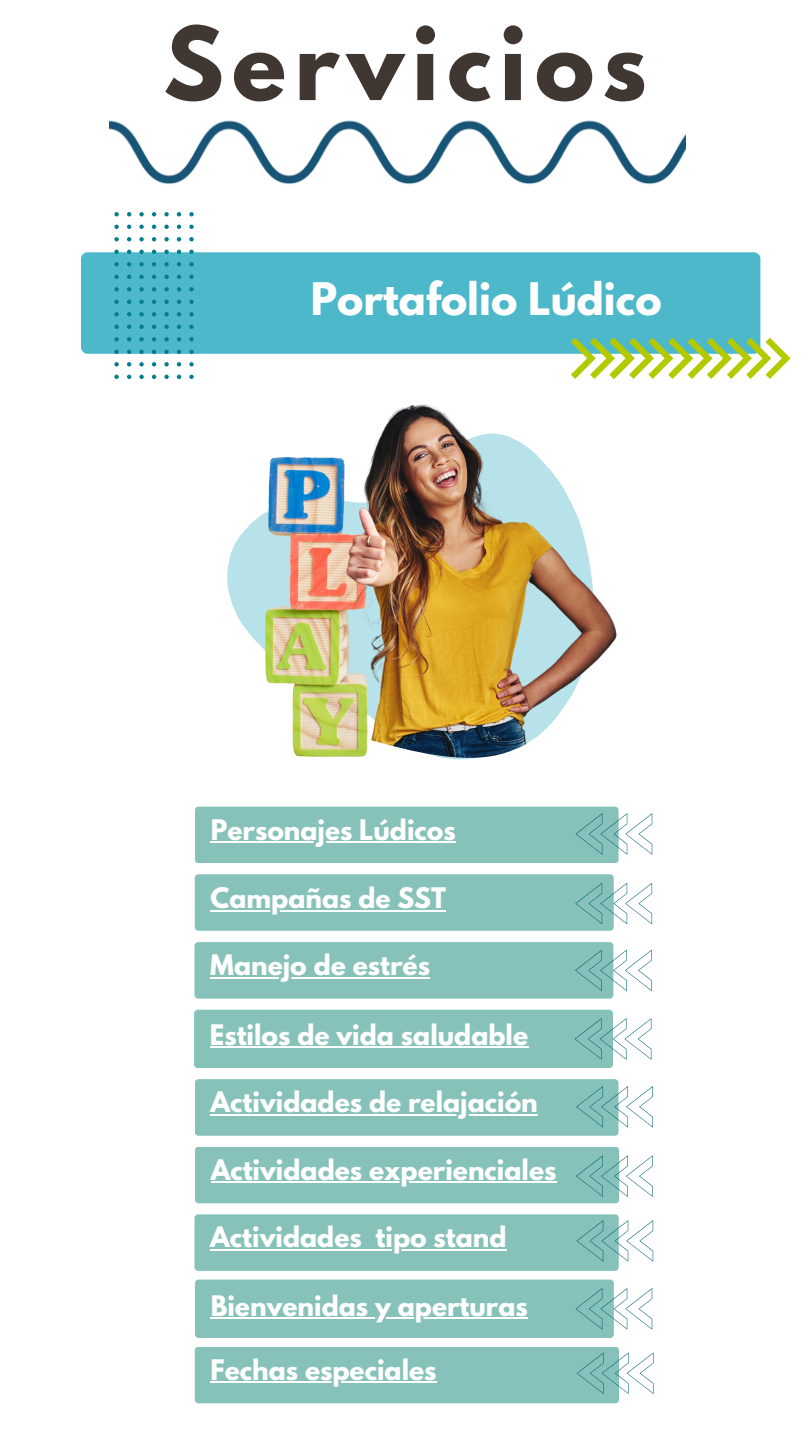
<style>
.page{position:relative;width:810px;height:1440px;background:#fff}
.page>*{position:absolute;margin:0;border:0;box-sizing:border-box;transform-origin:0 0}
.t1{font:700 90px "League Spartan";letter-spacing:.09em;color:#413732}
.t2{font:700 39.8px "League Spartan";color:#fff}
.t3{font:700 25.1px "League Spartan";color:#fff}
</style>
<div class="page">
<img style="left:109px;top:120px;width:577px;height:65px">
<div style="left:81px;top:252px;width:679px;height:102px;background:#4cb8ca;border-radius:7px"></div>
<svg style="left:189px;top:212px;width:5px;height:4px"></svg>
<svg style="left:189px;top:225px;width:5px;height:4px"></svg>
<svg style="left:189px;top:237px;width:5px;height:4px"></svg>
<svg style="left:189px;top:250px;width:5px;height:4px"></svg>
<svg style="left:189px;top:262px;width:5px;height:4px"></svg>
<svg style="left:189px;top:275px;width:5px;height:4px"></svg>
<svg style="left:189px;top:287px;width:5px;height:4px"></svg>
<svg style="left:177px;top:212px;width:4px;height:4px"></svg>
<svg style="left:177px;top:225px;width:4px;height:4px"></svg>
<svg style="left:177px;top:237px;width:4px;height:4px"></svg>
<svg style="left:177px;top:250px;width:4px;height:4px"></svg>
<svg style="left:177px;top:262px;width:4px;height:4px"></svg>
<svg style="left:177px;top:275px;width:4px;height:4px"></svg>
<svg style="left:177px;top:287px;width:4px;height:4px"></svg>
<svg style="left:164px;top:212px;width:5px;height:4px"></svg>
<svg style="left:164px;top:225px;width:5px;height:4px"></svg>
<svg style="left:164px;top:237px;width:5px;height:4px"></svg>
<svg style="left:164px;top:250px;width:5px;height:4px"></svg>
<svg style="left:164px;top:262px;width:5px;height:4px"></svg>
<svg style="left:164px;top:275px;width:5px;height:4px"></svg>
<svg style="left:164px;top:287px;width:5px;height:4px"></svg>
<svg style="left:152px;top:212px;width:4px;height:4px"></svg>
<svg style="left:152px;top:225px;width:4px;height:4px"></svg>
<svg style="left:152px;top:237px;width:4px;height:4px"></svg>
<svg style="left:152px;top:250px;width:4px;height:4px"></svg>
<svg style="left:152px;top:262px;width:4px;height:4px"></svg>
<svg style="left:152px;top:275px;width:4px;height:4px"></svg>
<svg style="left:152px;top:287px;width:4px;height:4px"></svg>
<svg style="left:139px;top:212px;width:5px;height:4px"></svg>
<svg style="left:139px;top:225px;width:5px;height:4px"></svg>
<svg style="left:139px;top:237px;width:5px;height:4px"></svg>
<svg style="left:139px;top:250px;width:5px;height:4px"></svg>
<svg style="left:139px;top:262px;width:5px;height:4px"></svg>
<svg style="left:139px;top:275px;width:5px;height:4px"></svg>
<svg style="left:139px;top:287px;width:5px;height:4px"></svg>
<svg style="left:127px;top:212px;width:4px;height:4px"></svg>
<svg style="left:127px;top:225px;width:4px;height:4px"></svg>
<svg style="left:127px;top:237px;width:4px;height:4px"></svg>
<svg style="left:127px;top:250px;width:4px;height:4px"></svg>
<svg style="left:127px;top:262px;width:4px;height:4px"></svg>
<svg style="left:127px;top:275px;width:4px;height:4px"></svg>
<svg style="left:127px;top:287px;width:4px;height:4px"></svg>
<svg style="left:114px;top:212px;width:5px;height:4px"></svg>
<svg style="left:114px;top:225px;width:5px;height:4px"></svg>
<svg style="left:114px;top:237px;width:5px;height:4px"></svg>
<svg style="left:114px;top:250px;width:5px;height:4px"></svg>
<svg style="left:114px;top:262px;width:5px;height:4px"></svg>
<svg style="left:114px;top:275px;width:5px;height:4px"></svg>
<svg style="left:114px;top:287px;width:5px;height:4px"></svg>
<svg style="left:189px;top:300px;width:5px;height:4px"></svg>
<svg style="left:189px;top:312px;width:5px;height:5px"></svg>
<svg style="left:189px;top:325px;width:5px;height:4px"></svg>
<svg style="left:189px;top:337px;width:5px;height:5px"></svg>
<svg style="left:189px;top:350px;width:5px;height:4px"></svg>
<svg style="left:189px;top:362px;width:5px;height:5px"></svg>
<svg style="left:189px;top:375px;width:5px;height:4px"></svg>
<svg style="left:177px;top:300px;width:4px;height:4px"></svg>
<svg style="left:177px;top:312px;width:4px;height:5px"></svg>
<svg style="left:177px;top:325px;width:4px;height:4px"></svg>
<svg style="left:177px;top:337px;width:4px;height:5px"></svg>
<svg style="left:177px;top:350px;width:4px;height:4px"></svg>
<svg style="left:177px;top:362px;width:4px;height:5px"></svg>
<svg style="left:177px;top:375px;width:4px;height:4px"></svg>
<svg style="left:164px;top:300px;width:5px;height:4px"></svg>
<svg style="left:164px;top:312px;width:5px;height:5px"></svg>
<svg style="left:164px;top:325px;width:5px;height:4px"></svg>
<svg style="left:164px;top:337px;width:5px;height:5px"></svg>
<svg style="left:164px;top:350px;width:5px;height:4px"></svg>
<svg style="left:164px;top:362px;width:5px;height:5px"></svg>
<svg style="left:164px;top:375px;width:5px;height:4px"></svg>
<svg style="left:152px;top:300px;width:4px;height:4px"></svg>
<svg style="left:152px;top:312px;width:4px;height:5px"></svg>
<svg style="left:152px;top:325px;width:4px;height:4px"></svg>
<svg style="left:152px;top:337px;width:4px;height:5px"></svg>
<svg style="left:152px;top:350px;width:4px;height:4px"></svg>
<svg style="left:152px;top:362px;width:4px;height:5px"></svg>
<svg style="left:152px;top:375px;width:4px;height:4px"></svg>
<svg style="left:139px;top:300px;width:5px;height:4px"></svg>
<svg style="left:139px;top:312px;width:5px;height:5px"></svg>
<svg style="left:139px;top:325px;width:5px;height:4px"></svg>
<svg style="left:139px;top:337px;width:5px;height:5px"></svg>
<svg style="left:139px;top:350px;width:5px;height:4px"></svg>
<svg style="left:139px;top:362px;width:5px;height:5px"></svg>
<svg style="left:139px;top:375px;width:5px;height:4px"></svg>
<svg style="left:127px;top:300px;width:4px;height:4px"></svg>
<svg style="left:127px;top:312px;width:4px;height:5px"></svg>
<svg style="left:127px;top:325px;width:4px;height:4px"></svg>
<svg style="left:127px;top:337px;width:4px;height:5px"></svg>
<svg style="left:127px;top:350px;width:4px;height:4px"></svg>
<svg style="left:127px;top:362px;width:4px;height:5px"></svg>
<svg style="left:127px;top:375px;width:4px;height:4px"></svg>
<svg style="left:114px;top:300px;width:5px;height:4px"></svg>
<svg style="left:114px;top:312px;width:5px;height:5px"></svg>
<svg style="left:114px;top:325px;width:5px;height:4px"></svg>
<svg style="left:114px;top:337px;width:5px;height:5px"></svg>
<svg style="left:114px;top:350px;width:5px;height:4px"></svg>
<svg style="left:114px;top:362px;width:5px;height:5px"></svg>
<svg style="left:114px;top:375px;width:5px;height:4px"></svg>
<svg style="left:571px;top:338px;width:220px;height:41px"></svg>
<div style="left:195px;top:807px;width:424px;height:56px;background:#87c2ba;border-radius:4px"></div>
<hr style="left:211px;top:841px;width:245px;height:2px;background:#fff">
<svg style="left:577px;top:835px;width:75px;height:20px"></svg>
<div style="left:195px;top:1147px;width:424px;height:56px;background:#87c2ba;border-radius:4px"></div>
<hr style="left:211px;top:1182px;width:346px;height:1px;background:#fff">
<svg style="left:576px;top:1156px;width:77px;height:41px"></svg>
<div style="left:195px;top:1280px;width:419px;height:58px;background:#87c2ba;border-radius:4px"></div>
<hr style="left:211px;top:1318px;width:317px;height:1px;background:#fff">
<svg style="left:575px;top:1288px;width:77px;height:42px"></svg>
<div style="left:194px;top:1010px;width:419px;height:58px;background:#87c2ba;border-radius:4px"></div>
<hr style="left:210px;top:1047px;width:318px;height:1px;background:#fff">
<svg style="left:575px;top:1018px;width:76px;height:42px"></svg>
<div style="left:195px;top:874px;width:419px;height:57px;background:#87c2ba;border-radius:4px"></div>
<hr style="left:211px;top:910px;width:235px;height:2px;background:#fff">
<svg style="left:575px;top:883px;width:77px;height:41px"></svg>
<div style="left:194px;top:942px;width:419px;height:57px;background:#87c2ba;border-radius:4px"></div>
<hr style="left:210px;top:977px;width:220px;height:2px;background:#fff">
<svg style="left:575px;top:950px;width:77px;height:41px"></svg>
<div style="left:195px;top:1079px;width:423px;height:57px;background:#87c2ba;border-radius:4px"></div>
<hr style="left:211px;top:1114px;width:327px;height:2px;background:#fff">
<svg style="left:576px;top:1086px;width:77px;height:42px"></svg>
<div style="left:194px;top:1214px;width:425px;height:57px;background:#87c2ba;border-radius:4px"></div>
<hr style="left:210px;top:1249px;width:152px;height:2px;background:#fff">
<svg style="left:362px;top:1249px;width:14px;height:2px"></svg>
<hr style="left:376px;top:1249px;width:131px;height:2px;background:#fff">
<svg style="left:576px;top:1220px;width:77px;height:42px"></svg>
<div style="left:195px;top:1347px;width:424px;height:56px;background:#87c2ba;border-radius:4px"></div>
<hr style="left:211px;top:1381px;width:226px;height:2px;background:#fff">
<svg style="left:577px;top:1353px;width:77px;height:41px"></svg>
<svg style="left:195px;top:351px;width:482px;height:484px"></svg>
<img style="left:215px;top:402px;width:247px;height:370px">
<img style="left:238px;top:399px;width:396px;height:359px">
<h1 class="t1" style="left:163px;top:19px;width:485px">Servicios</h1>
<h2 class="t2" style="left:311px;top:279px;width:353px">Portafolio Lúdico</h2>
<p class="t3" style="left:211px;top:817px;width:247px">Personajes Lúdicos</p>
<p class="t3" style="left:211px;top:886px;width:237px">Campañas de SST</p>
<p class="t3" style="left:210px;top:952px;width:221px">Manejo de estrés</p>
<p class="t3" style="left:210px;top:1022px;width:320px">Estilos de vida saludable</p>
<p class="t3" style="left:211px;top:1090px;width:329px">Actividades de relajación</p>
<p class="t3" style="left:211px;top:1157px;width:347px">Actividades experienciales</p>
<p class="t3" style="left:210px;top:1225px;width:298px">Actividades tipo stand</p>
<p class="t3" style="left:211px;top:1293px;width:319px">Bienvenidas y aperturas</p>
<p class="t3" style="left:211px;top:1357px;width:228px">Fechas especiales</p>
</div>
